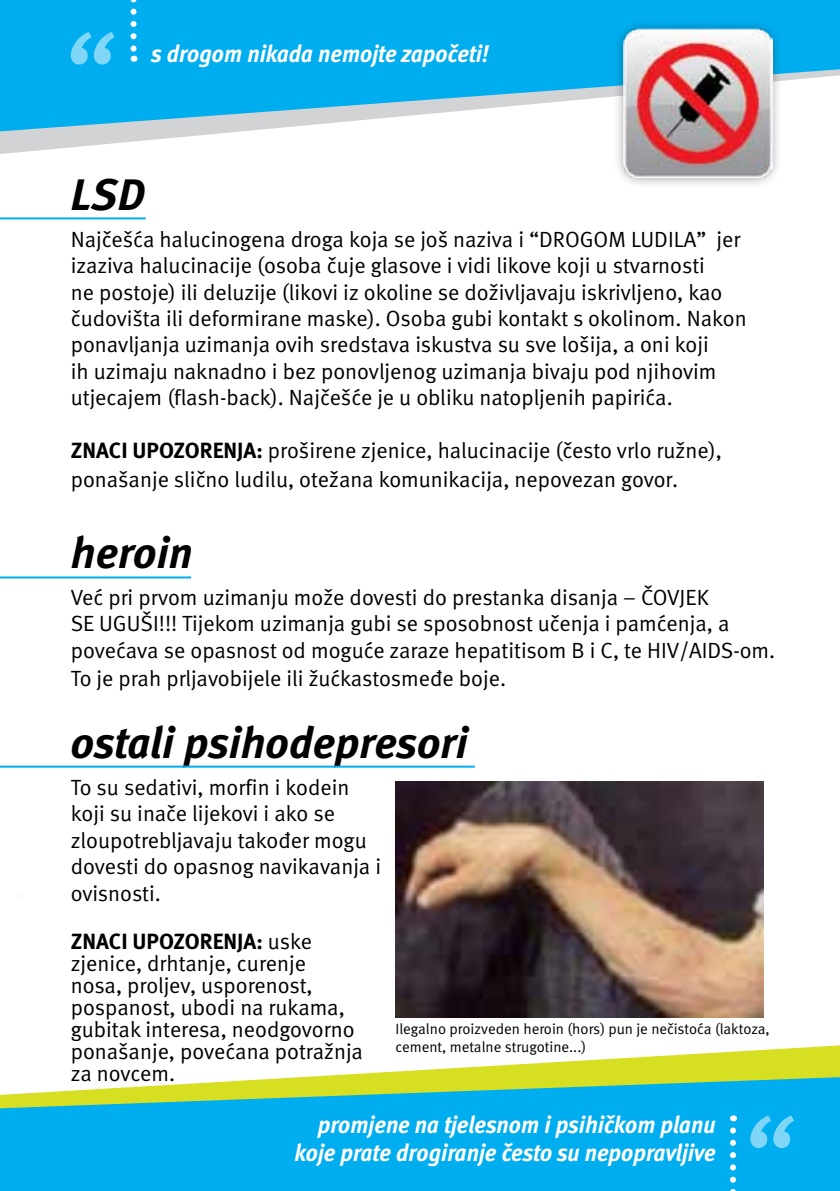
<style>
.page{position:relative;width:840px;height:1191px;background:#fff}
.page>*{position:absolute;margin:0;border:0;box-sizing:border-box;transform-origin:0 0}
.t1{font:italic 700 44px "Meta";color:#000}
.t2{font:italic 700 24px/28px "Meta";color:#fff;text-align:right;scale:.95 1}
.t3{font:22px/26.4px "Meta";color:#000}
.t4{font:15px/18px "Meta";color:#000}
.s1{font-weight:700}
</style>
<div class="page">
<svg style="left:304px;top:1045px;width:535px;height:32px"></svg>
<svg style="left:0;top:1077px;width:839px;height:114px;background:#1fb5d8"></svg>
<svg style="left:0;top:131px;width:244px;height:23px"></svg>
<svg style="left:0;top:0;width:839px;height:131px;background:#2cb9ee"></svg>
<hr style="left:0;top:217px;width:146px;height:2px;background:#00aeef">
<hr style="left:0;top:576px;width:191px;height:2px;background:#00aeef">
<hr style="left:0;top:765px;width:474px;height:2px;background:#00aeef">
<img style="left:395px;top:781px;width:367px;height:236px">
<svg style="left:749px;top:1115px;width:44px;height:33px"></svg>
<svg style="left:729px;top:1130px;width:6px;height:61px"></svg>
<div style="left:612px;top:19px;width:170px;height:170px;background:#000;opacity:.35"></div>
<img style="left:623px;top:29px;width:148px;height:149px">
<svg style="left:71px;top:32px;width:44px;height:33px"></svg>
<svg style="left:130px;top:0;width:6px;height:62px"></svg>
<p class="t2" style="left:151px;top:39px;width:357px">s drogom nikada nemojte započeti!</p>
<h1 class="t1" style="left:71px;top:169px;width:76px">LSD</h1>
<p class="t3" style="left:71px;top:226px;width:677px">Najčešća halucinogena droga koja se još naziva i “DROGOM LUDILA” jer izaziva halucinacije (osoba čuje glasove i vidi likove koji u stvarnosti<br>ne postoje) ili deluzije (likovi iz okoline se doživljavaju iskrivljeno, kao čudovišta ili deformirane maske). Osoba gubi kontakt s okolinom. Nakon ponavljanja uzimanja ovih sredstava iskustva su sve lošija, a oni koji<br>ih uzimaju naknadno i bez ponovljenog uzimanja bivaju pod njihovim utjecajem (flash-back). Najčešće je u obliku natopljenih papirića.</p>
<p class="t3" style="left:71px;top:436px;width:652px;line-height:28.8px"><span class="s1">ZNACI UPOZORENJA:</span> proširene zjenice, halucinacije (često vrlo ružne), ponašanje slično ludilu, otežana komunikacija, nepovezan govor.</p>
<h1 class="t1" style="left:71px;top:527px;width:123px">heroin</h1>
<p class="t3" style="left:71px;top:584px;width:705px">Već pri prvom uzimanju može dovesti do prestanka disanja – ČOVJEK<br>SE UGUŠI!!! Tijekom uzimanja gubi se sposobnost učenja i pamćenja, a povećava se opasnost od moguće zaraze hepatitisom B i C, te HIV/AIDS-om.</p>
<p class="t3" style="left:71px;top:665px;width:436px">To je prah prljavobijele ili žućkastosmeđe boje.</p>
<h1 class="t1" style="left:71px;top:717px;width:398px">ostali psihodepresori</h1>
<p class="t3" style="left:71px;top:774px;width:312px">To su sedativi, morfin i kodein koji su inače lijekovi i ako se zloupotrebljavaju također mogu dovesti do opasnog navikavanja i ovisnosti.</p>
<p class="t3" style="left:71px;top:930px;width:293px;line-height:22px"><span class="s1">ZNACI UPOZORENJA:</span> uske zjenice, drhtanje, curenje<br>nosa, proljev, usporenost, pospanost, ubodi na rukama, gubitak interesa, neodgovorno ponašanje, povećana potražnja za novcem.</p>
<p class="t4" style="left:395px;top:1019px;width:375px">Ilegalno proizveden heroin (hors) pun je nečistoća (laktoza, cement, metalne strugotine...)</p>
<p class="t2" style="left:294px;top:1110px;width:444px">promjene na tjelesnom i psihičkom planu koje prate drogiranje često su nepopravljive</p>
</div>
